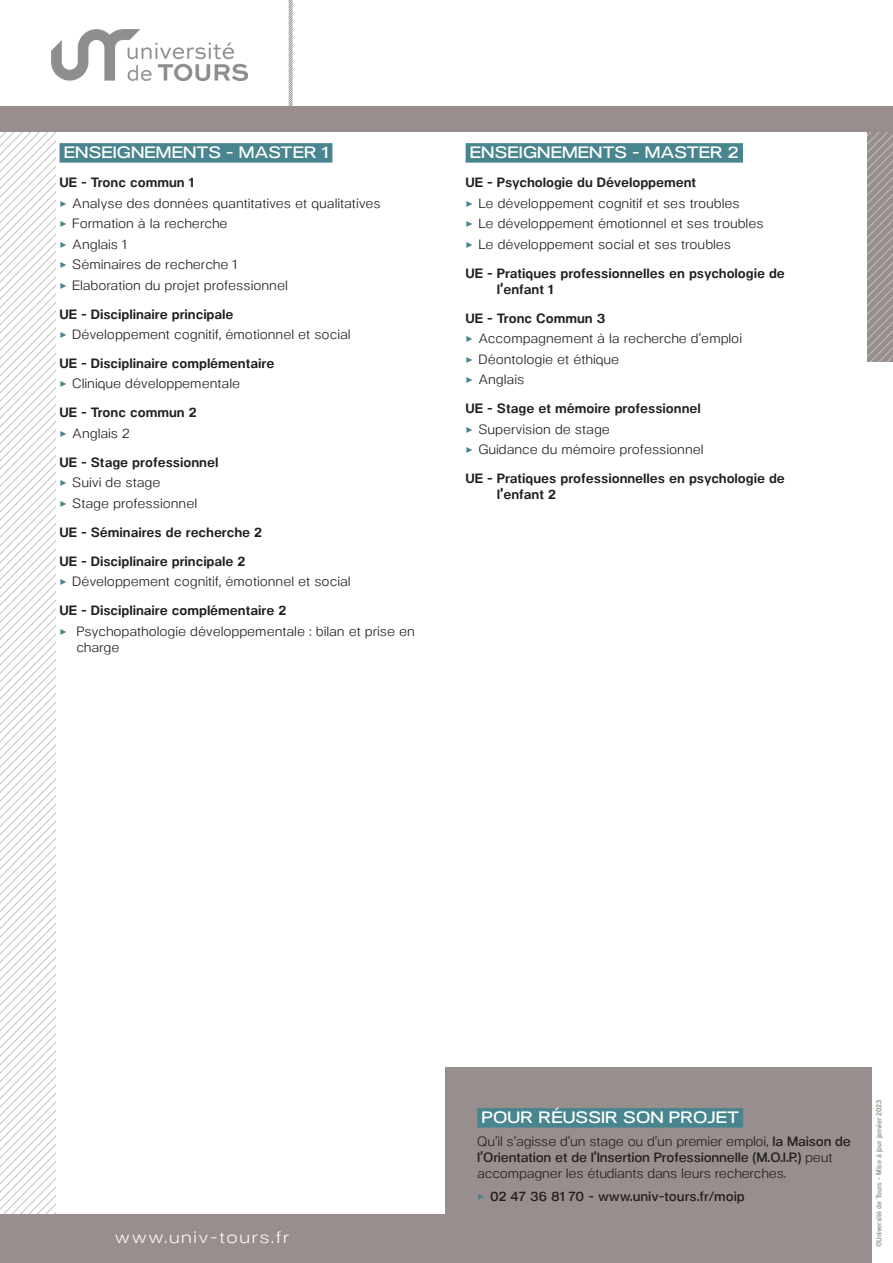
<style>
.page{position:relative;width:893px;height:1263px;background:#fff}
.page>*{position:absolute;margin:0;border:0;box-sizing:border-box;transform-origin:0 0}
.SHS_stabilo{font:600 16.5px "Neo Gram Extended";letter-spacing:.01em;color:#fff}
.t1{font:16.5px "Neo Gram Extended";letter-spacing:.1em;color:#fff}
.t2{font:13.5px/16.2px "Neo Gram";color:#231f20}
.Parag_sdt{font:700 13.5px/16.2px "Neo Gram";color:#231f20}
.t3{font:600 13.5px "Neo Gram";color:#231f20}
.t4{font:600 7.5px "Neo Gram Condensed";letter-spacing:-.01em;color:#988e8e}
.s1{color:#48858e}
.s2{font-weight:600}
</style>
<div class="page">
<svg style="left:0;top:132px;width:55px;height:1082px"></svg>
<svg style="left:288px;top:0;width:5px;height:106px"></svg>
<svg style="left:867px;top:132px;width:26px;height:229px;background:#9f9695"></svg>
<div style="left:0;top:1214px;width:446px;height:49px;background:#988e8e"></div>
<div style="left:445px;top:1067px;width:427px;height:196px;background:#988e8e"></div>
<div style="left:0;top:106px;width:893px;height:26px;background:#988e8e"></div>
<img style="left:51px;top:30px;width:196px;height:51px">
<div style="left:477px;top:1108px;width:266px;height:19px;background:#48858e"></div>
<div style="left:60px;top:143px;width:272px;height:20px;background:#48858e"></div>
<div style="left:466px;top:143px;width:277px;height:20px;background:#48858e"></div>
<p class="SHS_stabilo" style="left:64px;top:141px;width:266px">ENSEIGNEMENTS - MASTER 1</p>
<p class="Parag_sdt" style="left:60px;top:174px;width:136px">UE - Tronc commun 1</p>
<p class="t2" style="left:60px;top:194px;width:323px"><span class="s1">✓</span> Analyse des données quantitatives et qualitatives</p>
<p class="t2" style="left:60px;top:215px;width:170px"><span class="s1">✓</span> Formation à la recherche</p>
<p class="t2" style="left:60px;top:235px;width:69px"><span class="s1">✓</span> Anglais 1</p>
<p class="t2" style="left:60px;top:255px;width:179px"><span class="s1">✓</span> Séminaires de recherche 1</p>
<p class="t2" style="left:60px;top:276px;width:230px"><span class="s1">✓</span> Elaboration du projet professionnel</p>
<p class="Parag_sdt" style="left:60px;top:305px;width:176px">UE - Disciplinaire principale</p>
<p class="t2" style="left:60px;top:325px;width:293px"><span class="s1">✓</span> Développement cognitif, émotionnel et social</p>
<p class="Parag_sdt" style="left:60px;top:354px;width:216px">UE - Disciplinaire complémentaire</p>
<p class="t2" style="left:60px;top:375px;width:182px"><span class="s1">✓</span> Clinique développementale</p>
<p class="Parag_sdt" style="left:60px;top:404px;width:139px">UE - Tronc commun 2</p>
<p class="t2" style="left:60px;top:424px;width:72px"><span class="s1">✓</span> Anglais 2</p>
<p class="Parag_sdt" style="left:60px;top:453px;width:160px">UE - Stage professionnel</p>
<p class="t2" style="left:60px;top:474px;width:102px"><span class="s1">✓</span> Suivi de stage</p>
<p class="t2" style="left:60px;top:494px;width:139px"><span class="s1">✓</span> Stage professionnel</p>
<p class="Parag_sdt" style="left:60px;top:523px;width:204px">UE - Séminaires de recherche 2</p>
<p class="Parag_sdt" style="left:60px;top:552px;width:187px">UE - Disciplinaire principale 2</p>
<p class="t2" style="left:60px;top:572px;width:293px"><span class="s1">✓</span> Développement cognitif, émotionnel et social</p>
<p class="Parag_sdt" style="left:60px;top:601px;width:228px">UE - Disciplinaire complémentaire 2</p>
<p class="t2" style="left:76px;top:622px;width:340px;text-indent:-17px"><span class="s1">✓</span> Psychopathologie développementale : bilan et prise en charge</p>
<p class="SHS_stabilo" style="left:470px;top:141px;width:270px">ENSEIGNEMENTS - MASTER 2</p>
<p class="Parag_sdt" style="left:466px;top:174px;width:232px">UE - Psychologie du Développement</p>
<p class="t2" style="left:466px;top:194px;width:276px"><span class="s1">✓</span> Le développement cognitif et ses troubles</p>
<p class="t2" style="left:466px;top:215px;width:299px"><span class="s1">✓</span> Le développement émotionnel et ses troubles</p>
<p class="t2" style="left:466px;top:235px;width:267px"><span class="s1">✓</span> Le développement social et ses troubles</p>
<p class="Parag_sdt" style="left:497px;top:264px;width:289px;text-indent:-31px">UE - Pratiques professionnelles en psychologie de l’enfant 1</p>
<p class="Parag_sdt" style="left:466px;top:309px;width:141px">UE - Tronc Commun 3</p>
<p class="t2" style="left:466px;top:330px;width:278px"><span class="s1">✓</span> Accompagnement à la recherche d’emploi</p>
<p class="t2" style="left:466px;top:350px;width:155px"><span class="s1">✓</span> Déontologie et éthique</p>
<p class="t2" style="left:466px;top:370px;width:60px"><span class="s1">✓</span> Anglais</p>
<p class="Parag_sdt" style="left:466px;top:399px;width:237px">UE - Stage et mémoire professionnel</p>
<p class="t2" style="left:466px;top:420px;width:146px"><span class="s1">✓</span> Supervision de stage</p>
<p class="t2" style="left:466px;top:440px;width:239px"><span class="s1">✓</span> Guidance du mémoire professionnel</p>
<p class="Parag_sdt" style="left:497px;top:469px;width:289px;text-indent:-31px">UE - Pratiques professionnelles en psychologie de l’enfant 2</p>
<p class="t1" style="left:115px;top:1225px;width:175px">www.univ-tours.fr</p>
<p class="SHS_stabilo" style="left:482px;top:1105px;width:259px">POUR RÉUSSIR SON PROJET</p>
<p class="t2" style="left:477px;top:1132px;width:375px">Qu’il s’agisse d’un stage ou d’un premier emploi, <span class="s2">la Maison de l’Orientation et de l’Insertion Professionnelle (M.O.I.P.)</span> peut accompagner les étudiants dans leurs recherches.</p>
<p class="t3" style="left:477px;top:1186px;width:269px"><span class="s1">✓</span> 02 47 36 81 70 - www.univ-tours.fr/moip</p>
<p class="t4" style="left:873px;top:1247px;width:149px;rotate:-90deg">©Université de Tours - Mise à jour janvier 2023</p>
</div>
